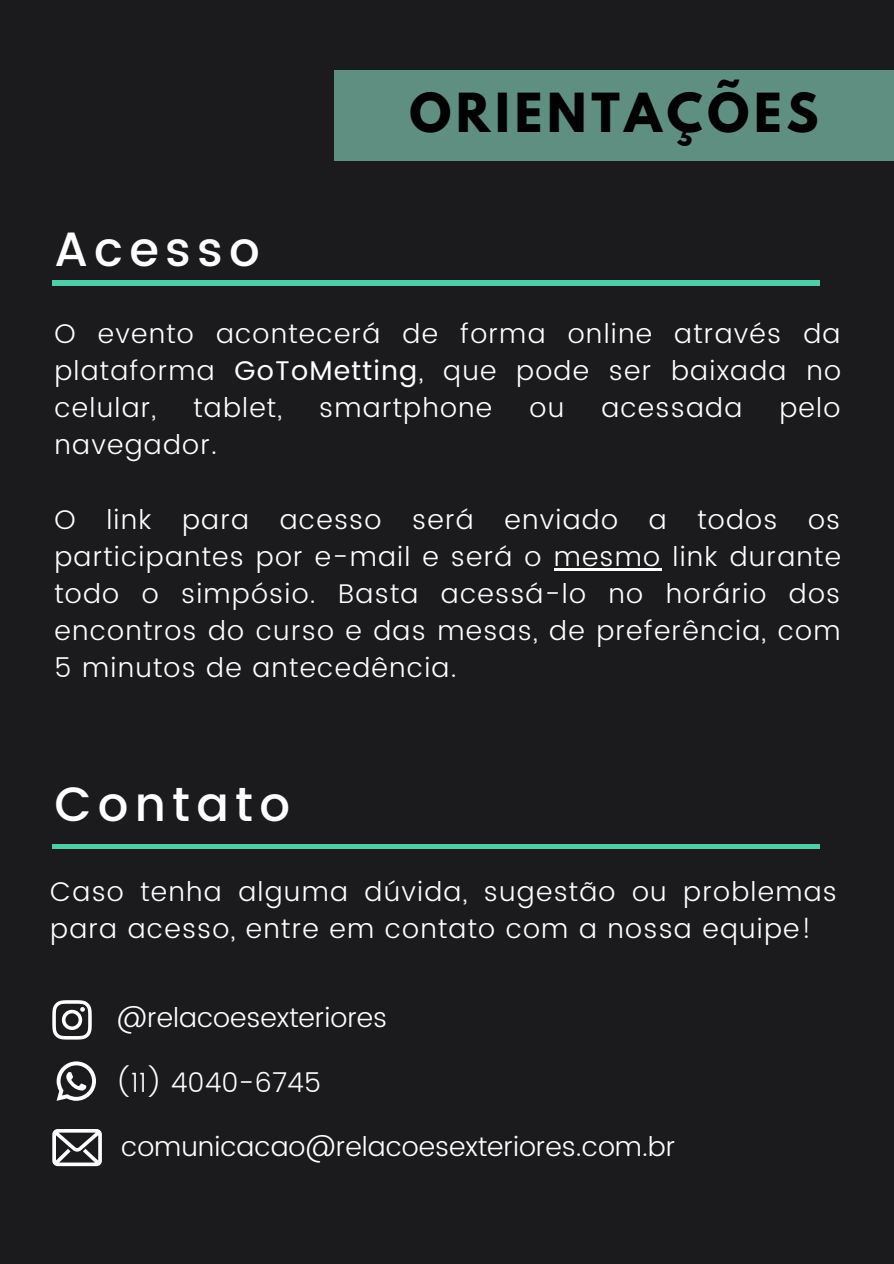
<style>
.page{position:relative;width:894px;height:1264px;background:#fff}
.page>*{position:absolute;margin:0;border:0;box-sizing:border-box;transform-origin:0 0}
.t1{font:500 48px "Poppins";letter-spacing:.13em;color:#fff}
.t2{font:700 47.7px "League Spartan";letter-spacing:.1em;color:#000}
.t3{font:300 27px/37.2px "Poppins";letter-spacing:.045em;color:#fff;text-align:justify}
.t4{font:300 27px "Poppins";color:#fff}
.s1{font-weight:400}
</style>
<div class="page">
<div style="left:0;top:0;width:893px;height:1263px;background:#1b1b1e"></div>
<div style="left:52px;top:280px;width:767px;height:5px;background:#4ecda7"></div>
<div style="left:334px;top:70px;width:559px;height:91px;background:#5f8f81"></div>
<hr style="left:553px;top:568px;width:108px;height:2px;background:#fff">
<hr style="left:52px;top:844px;width:767px;height:4px;background:#4ecda7">
<svg style="left:52px;top:1000px;width:40px;height:39px"></svg>
<svg style="left:57px;top:1061px;width:39px;height:39px"></svg>
<svg style="left:52px;top:1129px;width:50px;height:37px"></svg>
<p class="t1" style="left:54px;top:221px;width:207px">Acesso</p>
<p class="t2" style="left:409px;top:89px;width:410px">ORIENTAÇÕES</p>
<p class="t3" style="left:54px;top:315px;width:787px">O evento acontecerá de forma online através da plataforma <span class="s1">GoToMetting</span>, que pode ser baixada no celular,</p>
<p class="t3" style="left:193px;top:389px;width:90px">tablet,</p>
<p class="t3" style="left:319px;top:389px;width:174px">smartphone</p>
<p class="t3" style="left:529px;top:389px;width:36px">ou</p>
<p class="t3" style="left:601px;top:389px;width:142px">acessada</p>
<p class="t3" style="left:779px;top:389px;width:62px">pelo</p>
<p class="t3" style="left:54px;top:426px;width:164px">navegador.</p>
<p class="t3" style="left:54px;top:500px;width:787px">O link para acesso será enviado a todos os participantes por e-mail e será o mesmo link durante todo o simpósio. Basta acessá-lo no horário dos encontros do curso e das mesas, de preferência, com 5 minutos de antecedência.</p>
<p class="t1" style="left:54px;top:776px;width:237px">Contato</p>
<p class="t3" style="left:50px;top:873px;width:787px">Caso tenha alguma dúvida, sugestão ou problemas para acesso, entre em contato com a nossa equipe!</p>
<p class="t4" style="left:117px;top:1002px;width:272px">@relacoesexteriores</p>
<p class="t4" style="left:115px;top:1067px;width:207px">(11) 4040-6745</p>
<p class="t4" style="left:121px;top:1131px;width:555px">comunicacao@relacoesexteriores.com.br</p>
</div>
